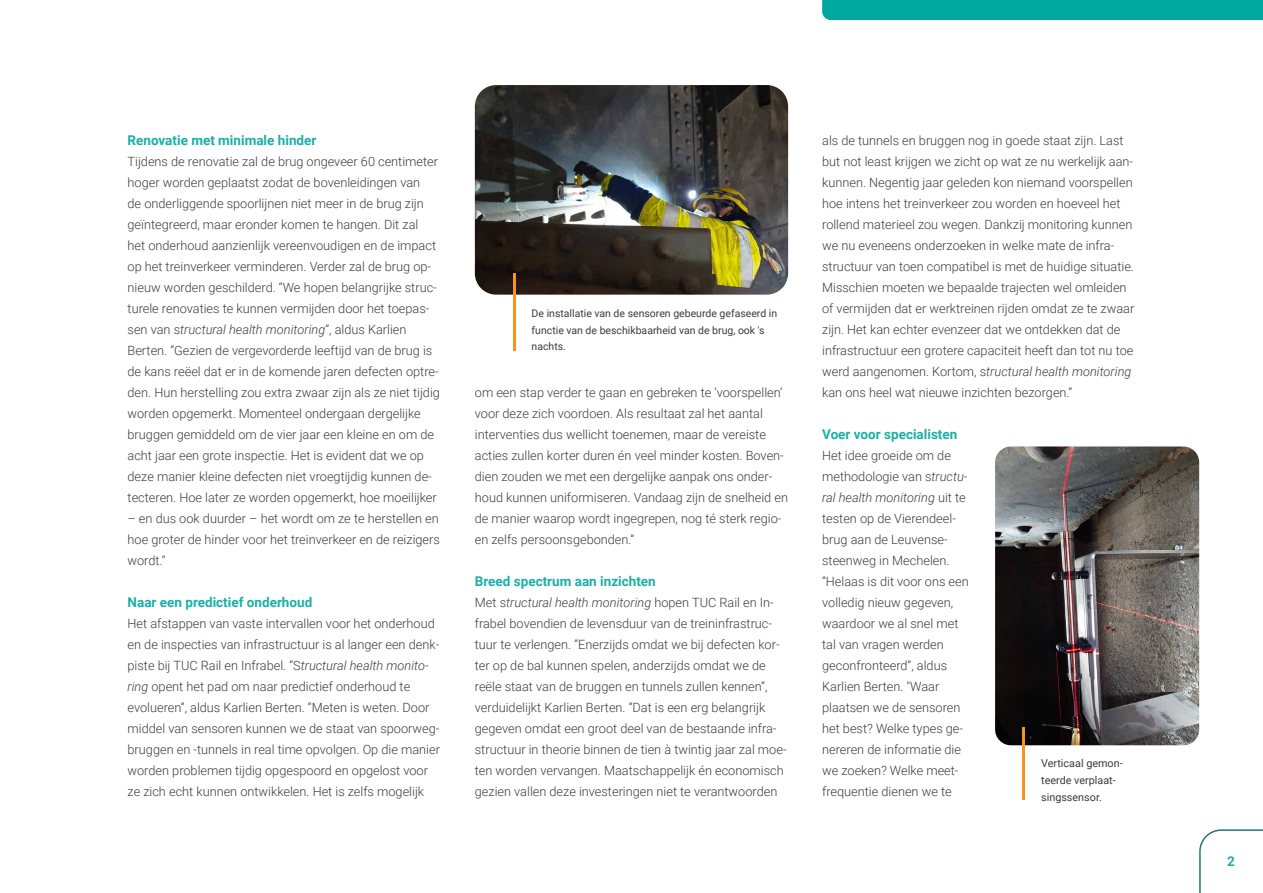
<style>
.page{position:relative;width:1263px;height:893px;background:#fff}
.page>*{position:absolute;margin:0;border:0;box-sizing:border-box;transform-origin:0 0}
.t1{font:700 13.5px "Roboto";color:#1ab0a7}
.t2{font:300 12.75px/21px "Roboto";color:#3c3c3b}
.t3{font:10.8px/17px "Roboto";color:#3c3c3b}
.t4{font:10.5px/16.5px "Roboto";color:#3c3c3b}
.s1{font-style:italic}
</style>
<div class="page">
<div style="left:822px;top:0;width:441px;height:20px;background:#00a79d"></div>
<svg style="left:1199px;top:829px;width:64px;height:64px"></svg>
<img style="left:475px;top:85px;width:313px;height:210px">
<hr style="left:513px;top:274px;width:2px;height:77px;background:#f7941d">
<img style="left:995px;top:446px;width:204px;height:299px">
<hr style="left:1022px;top:727px;width:2px;height:73px;background:#f7941d">
<p class="t1" style="left:128px;top:131px;width:190px">Renovatie met minimale hinder</p>
<p class="t2" style="left:128px;top:150px;width:314px">Tijdens de renovatie zal de brug ongeveer 60 centimeter hoger worden geplaatst zodat de bovenleidingen van<br>de onderliggende spoorlijnen niet meer in de brug zijn geïntegreerd, maar eronder komen te hangen. Dit zal<br>het onderhoud aanzienlijk vereenvoudigen en de impact op het treinverkeer verminderen. Verder zal de brug op&shy;nieuw worden geschilderd. “We hopen belangrijke struc&shy;turele renovaties te kunnen vermijden door het toepas&shy;sen van s<span class="s1">tructural health monitoring</span>”, aldus Karlien Berten. “Gezien de vergevorderde leeftijd van de brug is de kans reëel dat er in de komende jaren defecten optre&shy;den. Hun herstelling zou extra zwaar zijn als ze niet tijdig worden opgemerkt. Momenteel ondergaan dergelijke bruggen gemiddeld om de vier jaar een kleine en om de acht jaar een grote inspectie. Het is evident dat we op deze manier kleine defecten niet vroegtijdig kunnen de&shy;tecteren. Hoe later ze worden opgemerkt, hoe moeilijker</p>
<p class="t2" style="left:128px;top:507px;width:314px;text-align:justify">– en dus ook duurder – het wordt om ze te herstellen en hoe groter de hinder voor het treinverkeer en de reizigers wordt.”</p>
<p class="t1" style="left:128px;top:593px;width:186px">Naar een predictief onderhoud</p>
<p class="t2" style="left:128px;top:612px;width:314px">Het afstappen van vaste intervallen voor het onderhoud en de inspecties van infrastructuur is al langer een denk&shy;piste bij TUC Rail en Infrabel. “S<span class="s1">tructural health monito&shy;ring</span> opent het pad om naar predictief onderhoud te evolueren”, aldus Karlien Berten. “Meten is weten. Door middel van sensoren kunnen we de staat van spoorweg&shy;bruggen en -tunnels in real time opvolgen. Op die manier worden problemen tijdig opgespoord en opgelost voor ze zich echt kunnen ontwikkelen. Het is zelfs mogelijk</p>
<p class="t4" style="left:532px;top:305px;width:247px">De installatie van de sensoren gebeurde gefaseerd in functie van de beschikbaarheid van de brug, ook 's nachts.</p>
<p class="t2" style="left:475px;top:381px;width:315px">om een stap verder te gaan en gebreken te ‘voorspellen’ voor deze zich voordoen. Als resultaat zal het aantal interventies dus wellicht toenemen, maar de vereiste acties zullen korter duren én veel minder kosten. Boven&shy;dien zouden we met een dergelijke aanpak ons onder&shy;houd kunnen uniformiseren. Vandaag zijn de snelheid en de manier waarop wordt ingegrepen, nog té sterk regio&shy;en zelfs persoonsgebonden.”</p>
<p class="t1" style="left:475px;top:572px;width:182px">Breed spectrum aan inzichten</p>
<p class="t2" style="left:475px;top:591px;width:313px">Met s<span class="s1">tructural health monitoring</span> hopen TUC Rail en In&shy;frabel bovendien de levensduur van de treininfrastruc&shy;tuur te verlengen. “Enerzijds omdat we bij defecten kor&shy;ter op de bal kunnen spelen, anderzijds omdat we de reële staat van de bruggen en tunnels zullen kennen”, verduidelijkt Karlien Berten. “Dat is een erg belangrijk gegeven omdat een groot deel van de bestaande infra&shy;structuur in theorie binnen de tien à twintig jaar zal moe&shy;ten worden vervangen. Maatschappelijk én economisch gezien vallen deze investeringen niet te verantwoorden</p>
<p class="t2" style="left:822px;top:129px;width:314px">als de tunnels en bruggen nog in goede staat zijn. Last but not least krijgen we zicht op wat ze nu werkelijk aan&shy;kunnen. Negentig jaar geleden kon niemand voorspellen hoe intens het treinverkeer zou worden en hoeveel het rollend materieel zou wegen. Dankzij monitoring kunnen we nu eveneens onderzoeken in welke mate de infra&shy;structuur van toen compatibel is met de huidige situatie.<br>Misschien moeten we bepaalde trajecten wel omleiden of vermijden dat er werktreinen rijden omdat ze te zwaar zijn. Het kan echter evenzeer dat we ontdekken dat de infrastructuur een grotere capaciteit heeft dan tot nu toe werd aangenomen. Kortom, s<span class="s1">tructural health monitoring </span>kan ons heel wat nieuwe inzichten bezorgen.”</p>
<p class="t1" style="left:822px;top:425px;width:137px">Voer voor specialisten</p>
<p class="t2" style="left:822px;top:444px;width:148px">Het idee groeide om de methodologie van s<span class="s1">tructu&shy;ral health monitoring</span> uit te testen op de Vierendeel&shy;brug aan de Leuvense&shy;steenweg in Mechelen. “Helaas is dit voor ons een volledig nieuw gegeven, waardoor we al snel met tal van vragen werden geconfronteerd”, aldus<br>Karlien Berten. "Waar plaatsen we de sensoren het best? Welke types ge&shy;nereren de informatie die we zoeken? Welke meet&shy;frequentie dienen we te</p>
<p class="t3" style="left:1041px;top:754px;width:83px">Verticaal gemon&shy;teerde verplaat&shy;singssensor.</p>
<p class="t1" style="left:1227px;top:851px;width:9px">2</p>
</div>
